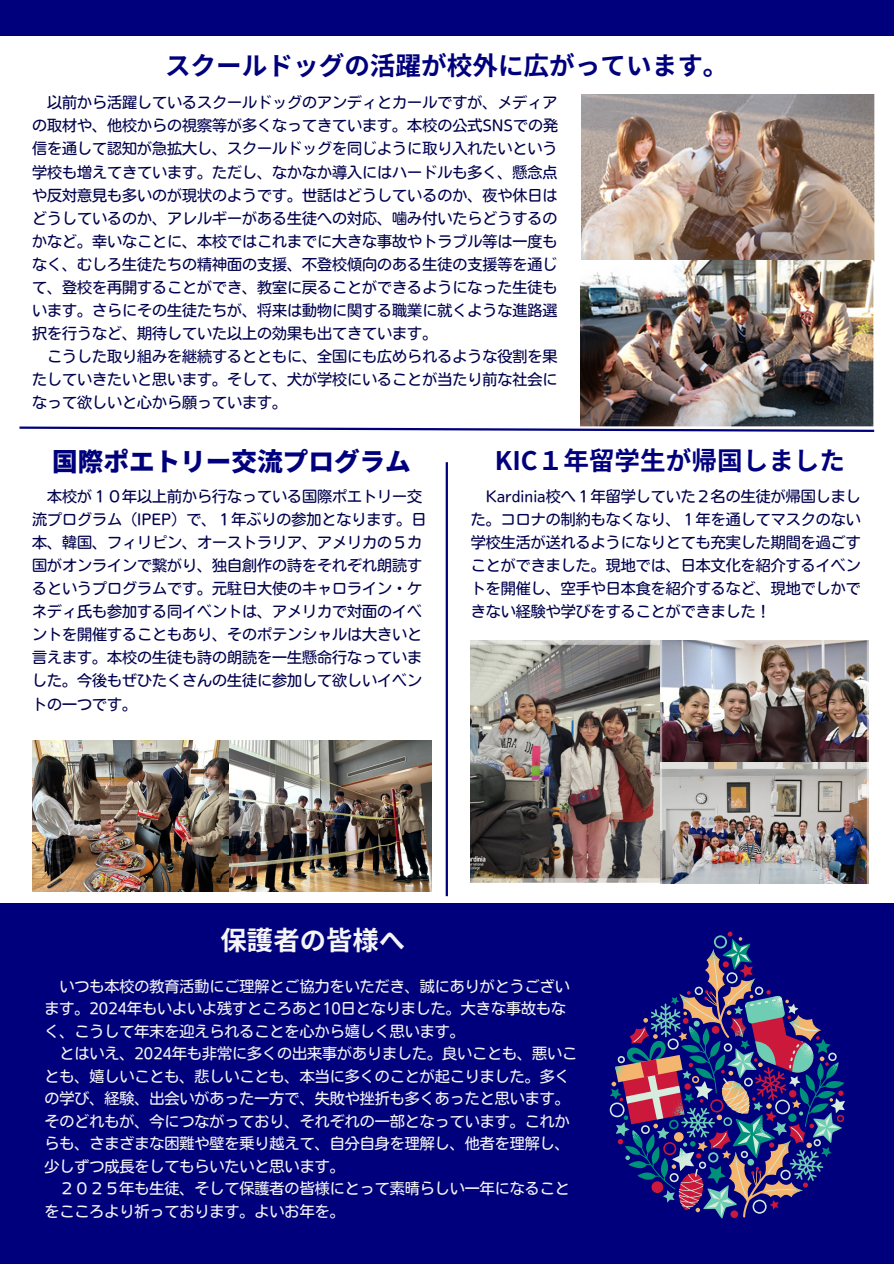
<style>
.page{position:relative;width:894px;height:1264px;background:#fff}
.page>*{position:absolute;margin:0;border:0;box-sizing:border-box;transform-origin:0 0}
.t1{font:700 26.4px "Source Han Sans JP";color:#f5f5f5}
.t2{font:700 25.65px "Source Han Sans JP";color:#00007d}
.t3{font:800 25.65px "Source Han Sans JP";color:#00007d}
.t4{font:15px/23.1px "Nud Motoya Maru Std W3";color:#00004d;text-align:justify}
.t5{font:15px/22.5px "Nud Motoya Maru Std W3";color:#f5f5f5}
</style>
<div class="page">
<div style="left:0;top:902px;width:893px;height:316px;background:#00007d"></div>
<div style="left:0;top:1206px;width:893px;height:57px;background:#00007d"></div>
<div style="left:0;top:0;width:893px;height:36px;background:#00007d"></div>
<svg style="left:19px;top:425px;width:856px;height:7px"></svg>
<hr style="left:445px;top:462px;width:3px;height:434px;background:#00007d">
<img style="left:470px;top:641px;width:190px;height:241px">
<img style="left:660px;top:641px;width:208px;height:121px">
<img style="left:660px;top:762px;width:208px;height:121px">
<img style="left:32px;top:741px;width:198px;height:150px">
<img style="left:230px;top:741px;width:201px;height:150px">
<img style="left:580px;top:95px;width:293px;height:332px">
<svg style="left:609px;top:941px;width:235px;height:274px"></svg>
<svg style="left:615px;top:948px;width:223px;height:248px"></svg>
<p class="t2" style="left:165px;top:45px;width:565px">スクールドッグの活躍が校外に広がっています。</p>
<h3 class="t4" style="left:47px;top:91px;width:511px">以前から活躍しているスクールドッグのアンディとカールですが、メディア</h3>
<h3 class="t4" style="left:32px;top:114px;width:527px">の取材や、他校からの視察等が多くなってきています。本校の公式SNSでの発</h3>
<h3 class="t4" style="left:32px;top:137px;width:526px">信を通して認知が急拡大し、スクールドッグを同じように取り入れたいという</h3>
<h3 class="t4" style="left:32px;top:160px;width:526px">学校も増えてきています。ただし、なかなか導入にはハードルも多く、懸念点</h3>
<h3 class="t4" style="left:32px;top:183px;width:526px">や反対意見も多いのが現状のようです。世話はどうしているのか、夜や休日は</h3>
<h3 class="t4" style="left:32px;top:206px;width:526px">どうしているのか、アレルギーがある生徒への対応、噛み付いたらどうするの</h3>
<h3 class="t4" style="left:32px;top:229px;width:526px">かなど。幸いなことに、本校ではこれまでに大きな事故やトラブル等は一度も</h3>
<h3 class="t4" style="left:32px;top:252px;width:526px">なく、むしろ生徒たちの精神面の支援、不登校傾向のある生徒の支援等を通じ</h3>
<h3 class="t4" style="left:32px;top:276px;width:526px">て、登校を再開することができ、教室に戻ることができるようになった生徒も</h3>
<h3 class="t4" style="left:32px;top:299px;width:526px">います。さらにその生徒たちが、将来は動物に関する職業に就くような進路選</h3>
<h3 class="t4" style="left:32px;top:322px;width:406px">択を行うなど、期待していた以上の効果も出てきています。</h3>
<h3 class="t4" style="left:47px;top:345px;width:511px">こうした取り組みを継続するとともに、全国にも広められるような役割を果</h3>
<h3 class="t4" style="left:32px;top:368px;width:526px">たしていきたいと思います。そして、犬が学校にいることが当たり前な社会に</h3>
<h3 class="t4" style="left:32px;top:391px;width:256px">なって欲しいと心から願っています。</h3>
<h2 class="t3" style="left:52px;top:441px;width:360px">国際ポエトリー交流プログラム</h2>
<p class="t4" style="left:32px;top:484px;width:391px;text-indent:15px">本校が１０年以上前から行なっている国際ポエトリー交流プログラム（IPEP）で、１年ぶりの参加となります。日本、韓国、フィリピン、オーストラリア、アメリカの５カ国がオンラインで繋がり、独自創作の詩をそれぞれ朗読するというプログラムです。元駐日大使のキャロライン・ケネディ氏も参加する同イベントは、アメリカで対面のイベントを開催することもあり、そのポテンシャルは大きいと言えます。本校の生徒も詩の朗読を一生懸命行なっていました。今後もぜひたくさんの生徒に参加して欲しいイベントの一つです。</p>
<p class="t2" style="left:495px;top:440px;width:351px">KIC１年留学生が帰国しました</p>
<p class="t4" style="left:470px;top:484px;width:391px;text-indent:15px">Kardinia校へ１年留学していた２名の生徒が帰国しました。コロナの制約もなくなり、１年を通してマスクのない学校生活が送れるようになりとても充実した期間を過ごすことができました。現地では、日本文化を紹介するイベントを開催し、空手や日本食を紹介するなど、現地でしかできない経験や学びをすることができました！</p>
<h2 class="t1" style="left:220px;top:919px;width:186px">保護者の皆様へ</h2>
<h3 class="t5" style="left:45px;top:974px;width:526px;text-indent:15px">いつも本校の教育活動にご理解とご協力をいただき、誠にありがとうございます。2024年もいよいよ残すところあと10日となりました。大きな事故もなく、こうして年末を迎えられることを心から嬉しく思います。</h3>
<p class="t5" style="left:45px;top:1042px;width:534px;text-indent:15px">とはいえ、2024年も非常に多くの出来事がありました。良いことも、悪いことも、嬉しいことも、悲しいことも、本当に多くのことが起こりました。多くの学び、経験、出会いがあった一方で、失敗や挫折も多くあったと思います。そのどれもが、今につながっており、それぞれの一部となっています。これからも、さまざまな困難や壁を乗り越えて、自分自身を理解し、他者を理解し、少しずつ成長をしてもらいたいと思います。</p>
<p class="t5" style="left:45px;top:1177px;width:526px;text-indent:15px">２０２５年も生徒、そして保護者の皆様にとって素晴らしい一年になることをこころより祈っております。よいお年を。</p>
</div>
